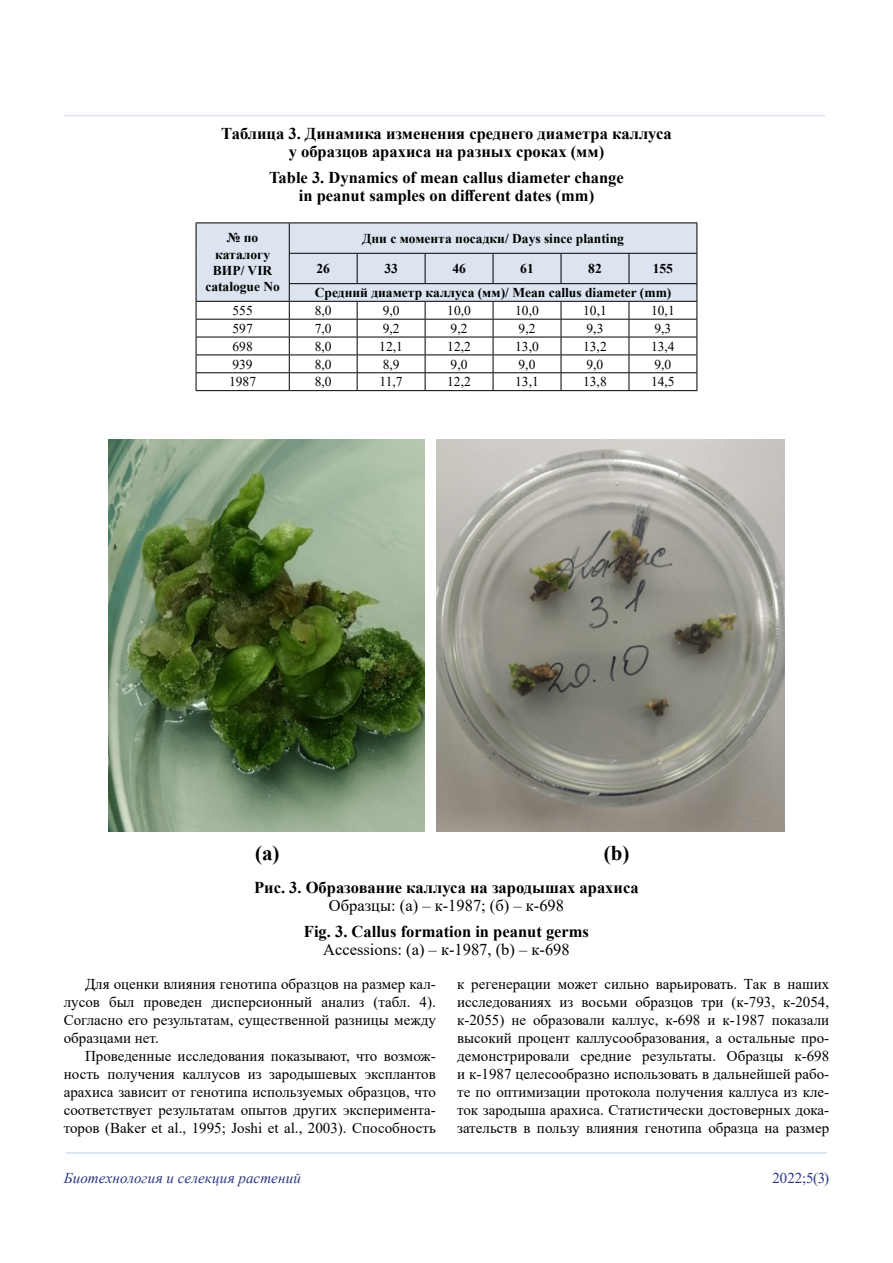
<style>
.page{position:relative;width:893px;height:1263px;background:#fff}
.page>*{position:absolute;margin:0;border:0;box-sizing:border-box;transform-origin:0 0}
.t1{font:700 21px "Times New Roman";color:#000}
.t2{font:700 16.5px/18px "Times New Roman";color:#000;text-align:center}
.t3{font:16.5px "Times New Roman";color:#000}
.t4{font:15px/18px "Times New Roman";color:#000;text-align:justify}
.t5{font:italic 15px "Times New Roman";letter-spacing:.01em;color:#283583}
.t6{font:15px "Times New Roman";color:#283583}
.t7{font:700 13.5px/16.2px "Times New Roman";color:#000;text-align:center}
.t8{font:13.5px "Times New Roman";color:#000}
</style>
<div class="page">
<hr style="left:196px;top:222px;width:93px;height:1px;background:#000">
<hr style="left:289px;top:222px;width:68px;height:1px;background:#000">
<hr style="left:357px;top:222px;width:68px;height:1px;background:#000">
<hr style="left:425px;top:222px;width:68px;height:1px;background:#000">
<hr style="left:493px;top:222px;width:68px;height:1px;background:#000">
<hr style="left:561px;top:222px;width:68px;height:1px;background:#000">
<hr style="left:629px;top:222px;width:68px;height:1px;background:#000">
<svg style="left:196px;top:223px;width:502px;height:167px"></svg>
<hr style="left:196px;top:390px;width:93px;height:1px;background:#000">
<hr style="left:289px;top:390px;width:68px;height:1px;background:#000">
<hr style="left:357px;top:390px;width:68px;height:1px;background:#000">
<hr style="left:425px;top:390px;width:68px;height:1px;background:#000">
<hr style="left:493px;top:390px;width:68px;height:1px;background:#000">
<hr style="left:561px;top:390px;width:68px;height:1px;background:#000">
<hr style="left:629px;top:390px;width:68px;height:1px;background:#000">
<img style="left:108px;top:440px;width:316px;height:391px">
<img style="left:436px;top:440px;width:349px;height:391px">
<hr style="left:64px;top:115px;width:761px;height:1px;background:#dbe4ef">
<hr style="left:66px;top:1152px;width:761px;height:2px;background:#dbe4ef">
<p class="t2" style="left:221px;top:124px;width:452px">Таблица 3. Динамика изменения среднего диаметра каллуса у образцов арахиса на разных сроках (мм)</p>
<p class="t2" style="left:269px;top:168px;width:356px">Table 3. Dynamics of mean callus diameter change in peanut samples on different dates (mm)</p>
<p class="t7" style="left:205px;top:229px;width:76px">№ по каталогу<br>ВИР/ VIR catalogue No</p>
<p class="t7" style="left:362px;top:230px;width:263px">Дни с момента посадки/ Days since planting</p>
<p class="t7" style="left:315px;top:256px;width:360px;line-height:24px;text-align:right">155<br>Средний диаметр каллуса (мм)/ Mean callus diameter (mm)</p>
<p class="t7" style="left:316px;top:260px;width:15px">26</p>
<p class="t7" style="left:384px;top:260px;width:15px">33</p>
<p class="t7" style="left:452px;top:260px;width:15px">46</p>
<p class="t7" style="left:520px;top:260px;width:15px">61</p>
<p class="t7" style="left:588px;top:260px;width:15px">82</p>
<p class="t8" style="left:233px;top:301px;width:22px">555</p>
<p class="t8" style="left:315px;top:301px;width:18px">8,0</p>
<p class="t8" style="left:383px;top:301px;width:18px">9,0</p>
<p class="t8" style="left:447px;top:301px;width:25px">10,0</p>
<p class="t8" style="left:515px;top:301px;width:25px">10,0</p>
<p class="t8" style="left:583px;top:301px;width:25px">10,1</p>
<p class="t8" style="left:651px;top:301px;width:25px">10,1</p>
<p class="t8" style="left:232px;top:319px;width:22px">597</p>
<p class="t8" style="left:315px;top:319px;width:18px">7,0</p>
<p class="t8" style="left:383px;top:319px;width:18px">9,2</p>
<p class="t8" style="left:451px;top:319px;width:18px">9,2</p>
<p class="t8" style="left:519px;top:319px;width:18px">9,2</p>
<p class="t8" style="left:586px;top:319px;width:18px">9,3</p>
<p class="t8" style="left:654px;top:319px;width:18px">9,3</p>
<p class="t8" style="left:232px;top:337px;width:22px">698</p>
<p class="t8" style="left:315px;top:337px;width:18px">8,0</p>
<p class="t8" style="left:379px;top:337px;width:25px">12,1</p>
<p class="t8" style="left:447px;top:337px;width:25px">12,2</p>
<p class="t8" style="left:515px;top:337px;width:25px">13,0</p>
<p class="t8" style="left:583px;top:337px;width:25px">13,2</p>
<p class="t8" style="left:651px;top:337px;width:25px">13,4</p>
<p class="t8" style="left:232px;top:354px;width:22px">939</p>
<p class="t8" style="left:315px;top:354px;width:18px">8,0</p>
<p class="t8" style="left:383px;top:354px;width:18px">8,9</p>
<p class="t8" style="left:451px;top:354px;width:18px">9,0</p>
<p class="t8" style="left:519px;top:354px;width:18px">9,0</p>
<p class="t8" style="left:586px;top:354px;width:18px">9,0</p>
<p class="t8" style="left:654px;top:354px;width:18px">9,0</p>
<p class="t8" style="left:229px;top:372px;width:28px">1987</p>
<p class="t8" style="left:315px;top:372px;width:18px">8,0</p>
<p class="t8" style="left:379px;top:372px;width:25px">11,7</p>
<p class="t8" style="left:447px;top:372px;width:25px">12,2</p>
<p class="t8" style="left:515px;top:372px;width:25px">13,1</p>
<p class="t8" style="left:583px;top:372px;width:25px">13,8</p>
<p class="t8" style="left:651px;top:372px;width:25px">14,5</p>
<h1 class="t1" style="left:255px;top:838px;width:26px">(a)</h1>
<h1 class="t1" style="left:604px;top:838px;width:27px">(b)</h1>
<p class="t2" style="left:254px;top:878px;width:386px">Рис. 3. Образование каллуса на зародышах арахиса</p>
<p class="t3" style="left:329px;top:894px;width:237px">Образцы: (а) – к-1987; (б) – к-698</p>
<p class="t2" style="left:304px;top:922px;width:287px">Fig. 3. Callus formation in peanut germs</p>
<p class="t3" style="left:323px;top:938px;width:248px">Accessions: (a) – к-1987, (b) – к-698</p>
<p class="t4" style="left:64px;top:975px;width:374px;text-indent:21px">Для оценки влияния генотипа образцов на размер кал&shy;лусов был проведен дисперсионный анализ (табл. 4).<br>Согласно его результатам, существенной разницы между образцами нет.</p>
<p class="t4" style="left:64px;top:1047px;width:374px;text-indent:21px">Проведенные исследования показывают, что возмож&shy;ность получения каллусов из зародышевых эксплантов арахиса зависит от генотипа используемых образцов, что соответствует результатам опытов других эксперимента&shy;торов (Baker et al., 1995; Joshi et al., 2003). Способность</p>
<p class="t4" style="left:457px;top:975px;width:374px">к регенерации может сильно варьировать. Так в наших исследованиях из восьми образцов три (к-793, к-2054, к-2055) не образовали каллус, к-698 и к-1987 показали высокий процент каллусообразования, а остальные про&shy;демонстрировали средние результаты. Образцы к-698 и к-1987 целесообразно использовать в дальнейшей рабо&shy;те по оптимизации протокола получения каллуса из кле&shy;ток зародыша арахиса. Статистически достоверных дока&shy;зательств в пользу влияния генотипа образца на размер</p>
<p class="t5" style="left:64px;top:1168px;width:239px">Биотехнология и селекция растений</p>
<p class="t6" style="left:772px;top:1168px;width:58px">2022;5(3)</p>
</div>
